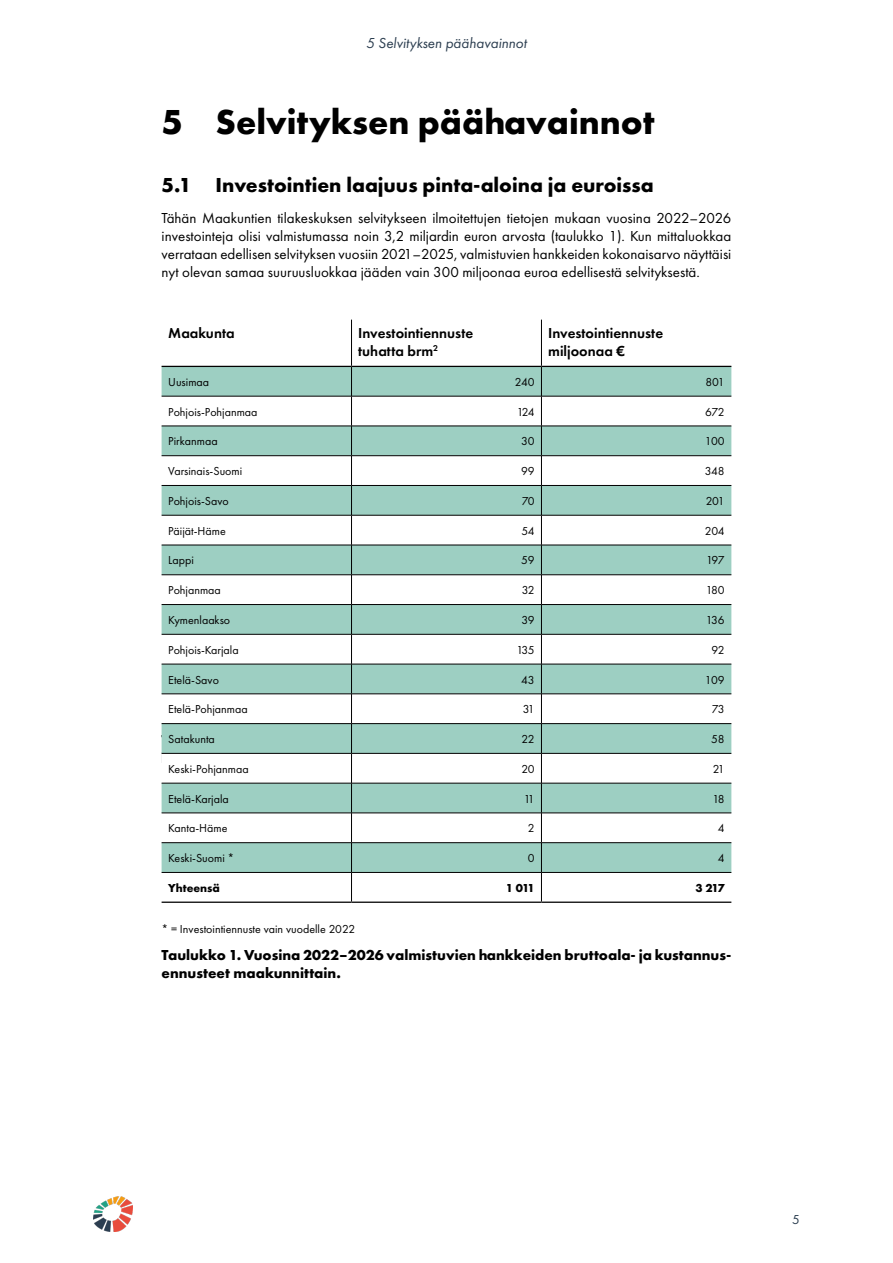
<style>
.page{position:relative;width:893px;height:1263px;background:#fff}
.page>*{position:absolute;margin:0;border:0;box-sizing:border-box;transform-origin:0 0}
.t1{font:700 36px "Futura PT";color:#000}
.t2{font:700 21px "Futura PT";color:#000}
.t3{font:15px/18px "Futura PT";color:#000;text-align:justify}
.t4{font:700 15px/18px "Futura PT";color:#000}
.t5{font:600 15px/18px "Futura PT";color:#000}
.t6{font:italic 15px "Futura PT";color:#2c3e50}
.t7{font:13.5px "Futura PT";color:#2c3e50}
.t8{font:12px "Futura PT";color:#000}
.t9{font:700 12px "Futura PT";color:#000}
</style>
<div class="page">
<div style="left:162px;top:367px;width:569px;height:29px;background:#9dcfc2"></div>
<svg style="left:162px;top:425px;width:569px;height:447px;fill:#9dcfc2"></svg>
<hr style="left:162px;top:396px;width:189px;height:1px;background:#000">
<hr style="left:351px;top:396px;width:190px;height:1px;background:#000">
<hr style="left:541px;top:396px;width:190px;height:1px;background:#000">
<hr style="left:162px;top:426px;width:189px;height:1px;background:#000">
<hr style="left:351px;top:426px;width:190px;height:1px;background:#000">
<hr style="left:541px;top:426px;width:190px;height:1px;background:#000">
<hr style="left:162px;top:455px;width:189px;height:1px;background:#000">
<hr style="left:351px;top:455px;width:190px;height:1px;background:#000">
<hr style="left:541px;top:455px;width:190px;height:1px;background:#000">
<hr style="left:162px;top:485px;width:189px;height:1px;background:#000">
<hr style="left:351px;top:485px;width:190px;height:1px;background:#000">
<hr style="left:541px;top:485px;width:190px;height:1px;background:#000">
<hr style="left:162px;top:515px;width:189px;height:1px;background:#000">
<hr style="left:351px;top:515px;width:190px;height:1px;background:#000">
<hr style="left:541px;top:515px;width:190px;height:1px;background:#000">
<hr style="left:162px;top:545px;width:189px;height:1px;background:#000">
<hr style="left:351px;top:545px;width:190px;height:1px;background:#000">
<hr style="left:541px;top:545px;width:190px;height:1px;background:#000">
<hr style="left:162px;top:574px;width:189px;height:1px;background:#000">
<hr style="left:351px;top:574px;width:190px;height:1px;background:#000">
<hr style="left:541px;top:574px;width:190px;height:1px;background:#000">
<hr style="left:162px;top:604px;width:189px;height:1px;background:#000">
<hr style="left:351px;top:604px;width:190px;height:1px;background:#000">
<hr style="left:541px;top:604px;width:190px;height:1px;background:#000">
<hr style="left:162px;top:634px;width:189px;height:1px;background:#000">
<hr style="left:351px;top:634px;width:190px;height:1px;background:#000">
<hr style="left:541px;top:634px;width:190px;height:1px;background:#000">
<hr style="left:162px;top:664px;width:189px;height:1px;background:#000">
<hr style="left:351px;top:664px;width:190px;height:1px;background:#000">
<hr style="left:541px;top:664px;width:190px;height:1px;background:#000">
<hr style="left:162px;top:694px;width:189px;height:1px;background:#000">
<hr style="left:351px;top:694px;width:190px;height:1px;background:#000">
<hr style="left:541px;top:694px;width:190px;height:1px;background:#000">
<hr style="left:162px;top:723px;width:189px;height:1px;background:#000">
<hr style="left:351px;top:723px;width:190px;height:1px;background:#000">
<hr style="left:541px;top:723px;width:190px;height:1px;background:#000">
<hr style="left:162px;top:753px;width:189px;height:1px;background:#000">
<hr style="left:351px;top:753px;width:190px;height:1px;background:#000">
<hr style="left:541px;top:753px;width:190px;height:1px;background:#000">
<hr style="left:162px;top:783px;width:189px;height:1px;background:#000">
<hr style="left:351px;top:783px;width:190px;height:1px;background:#000">
<hr style="left:541px;top:783px;width:190px;height:1px;background:#000">
<hr style="left:162px;top:813px;width:189px;height:1px;background:#000">
<hr style="left:351px;top:813px;width:190px;height:1px;background:#000">
<hr style="left:541px;top:813px;width:190px;height:1px;background:#000">
<hr style="left:162px;top:842px;width:189px;height:1px;background:#000">
<hr style="left:351px;top:842px;width:190px;height:1px;background:#000">
<hr style="left:541px;top:842px;width:190px;height:1px;background:#000">
<hr style="left:162px;top:872px;width:189px;height:1px;background:#000">
<hr style="left:351px;top:872px;width:190px;height:1px;background:#000">
<hr style="left:541px;top:872px;width:190px;height:1px;background:#000">
<hr style="left:351px;top:320px;width:1px;height:46px;background:#000">
<svg style="left:351px;top:367px;width:1px;height:29px"></svg>
<hr style="left:351px;top:396px;width:1px;height:30px;background:#000">
<svg style="left:351px;top:426px;width:1px;height:89px"></svg>
<hr style="left:351px;top:515px;width:1px;height:30px;background:#000">
<svg style="left:351px;top:545px;width:1px;height:89px"></svg>
<hr style="left:351px;top:634px;width:1px;height:30px;background:#000">
<hr style="left:351px;top:664px;width:1px;height:30px;background:#000">
<svg style="left:351px;top:694px;width:1px;height:59px"></svg>
<hr style="left:351px;top:753px;width:1px;height:30px;background:#000">
<hr style="left:351px;top:783px;width:1px;height:30px;background:#000">
<svg style="left:351px;top:813px;width:1px;height:88px"></svg>
<hr style="left:162px;top:901px;width:189px;height:2px;background:#000">
<hr style="left:351px;top:901px;width:190px;height:2px;background:#000">
<hr style="left:541px;top:901px;width:190px;height:2px;background:#000">
<hr style="left:541px;top:320px;width:1px;height:46px;background:#000">
<svg style="left:541px;top:367px;width:1px;height:29px"></svg>
<hr style="left:541px;top:396px;width:1px;height:30px;background:#000">
<svg style="left:541px;top:426px;width:1px;height:89px"></svg>
<hr style="left:541px;top:515px;width:1px;height:30px;background:#000">
<svg style="left:541px;top:545px;width:1px;height:89px"></svg>
<hr style="left:541px;top:634px;width:1px;height:30px;background:#000">
<hr style="left:541px;top:664px;width:1px;height:30px;background:#000">
<svg style="left:541px;top:694px;width:1px;height:59px"></svg>
<hr style="left:541px;top:753px;width:1px;height:30px;background:#000">
<hr style="left:541px;top:783px;width:1px;height:30px;background:#000">
<svg style="left:541px;top:813px;width:1px;height:88px"></svg>
<hr style="left:162px;top:366px;width:189px;height:1px;background:#000">
<hr style="left:351px;top:366px;width:190px;height:1px;background:#000">
<hr style="left:541px;top:366px;width:190px;height:1px;background:#000">
<img style="left:94px;top:1196px;width:39px;height:36px">
<p class="t6" style="left:366px;top:34px;width:162px">5 Selvityksen päähavainnot</p>
<h1 class="t1" style="left:162px;top:99px;width:495px">5 Selvityksen päähavainnot</h1>
<h2 class="t2" style="left:162px;top:172px;width:494px">5.1 Investointien laajuus pinta-aloina ja euroissa</h2>
<p class="t3" style="left:162px;top:209px;width:571px">Tähän Maakuntien tilakeskuksen selvitykseen ilmoitettujen tietojen mukaan vuosina 2022–2026 investointeja olisi valmistumassa noin 3,2 miljardin euron arvosta (taulukko 1). Kun mittaluokkaa verrataan edellisen selvityksen vuosiin 2021–2025, valmistuvien hankkeiden kokonaisarvo näyttäisi nyt olevan samaa suuruusluokkaa jääden vain 300 miljoonaa euroa edellisestä selvityksestä.</p>
<p class="t5" style="left:168px;top:324px;width:68px">Maakunta</p>
<p class="t5" style="left:358px;top:324px;width:116px">Investointiennuste tuhatta brm<sup>2</sup></p>
<p class="t5" style="left:548px;top:324px;width:116px">Investointiennuste miljoonaa €</p>
<p class="t8" style="left:168px;top:375px;width:42px">Uusimaa</p>
<p class="t8" style="left:515px;top:375px;width:21px">240</p>
<p class="t8" style="left:705px;top:375px;width:21px">801</p>
<p class="t8" style="left:168px;top:404px;width:91px">Pohjois-Pohjanmaa</p>
<p class="t8" style="left:517px;top:404px;width:20px">124</p>
<p class="t8" style="left:705px;top:404px;width:21px">672</p>
<p class="t8" style="left:168px;top:434px;width:51px">Pirkanmaa</p>
<p class="t8" style="left:521px;top:434px;width:15px">30</p>
<p class="t8" style="left:705px;top:434px;width:21px">100</p>
<p class="t8" style="left:168px;top:464px;width:75px">Varsinais-Suomi</p>
<p class="t8" style="left:521px;top:464px;width:15px">99</p>
<p class="t8" style="left:705px;top:464px;width:21px">348</p>
<p class="t8" style="left:168px;top:494px;width:62px">Pohjois-Savo</p>
<p class="t8" style="left:522px;top:494px;width:15px">70</p>
<p class="t8" style="left:706px;top:494px;width:20px">201</p>
<p class="t8" style="left:168px;top:524px;width:59px">Päijät-Häme</p>
<p class="t8" style="left:521px;top:524px;width:15px">54</p>
<p class="t8" style="left:705px;top:524px;width:21px">204</p>
<p class="t8" style="left:168px;top:553px;width:27px">Lappi</p>
<p class="t8" style="left:521px;top:553px;width:15px">59</p>
<p class="t8" style="left:706px;top:553px;width:20px">197</p>
<p class="t8" style="left:168px;top:583px;width:54px">Pohjanmaa</p>
<p class="t8" style="left:522px;top:583px;width:15px">32</p>
<p class="t8" style="left:706px;top:583px;width:20px">180</p>
<p class="t8" style="left:168px;top:613px;width:63px">Kymenlaakso</p>
<p class="t8" style="left:521px;top:613px;width:15px">39</p>
<p class="t8" style="left:706px;top:613px;width:20px">136</p>
<p class="t8" style="left:168px;top:643px;width:72px">Pohjois-Karjala</p>
<p class="t8" style="left:516px;top:643px;width:20px">135</p>
<p class="t8" style="left:711px;top:643px;width:15px">92</p>
<p class="t8" style="left:168px;top:672px;width:52px">Etelä-Savo</p>
<p class="t8" style="left:521px;top:672px;width:15px">43</p>
<p class="t8" style="left:705px;top:672px;width:21px">109</p>
<p class="t8" style="left:168px;top:702px;width:81px">Etelä-Pohjanmaa</p>
<p class="t8" style="left:523px;top:702px;width:13px">31</p>
<p class="t8" style="left:712px;top:702px;width:14px">73</p>
<p class="t8" style="left:168px;top:732px;width:48px">Satakunta</p>
<p class="t8" style="left:522px;top:732px;width:15px">22</p>
<p class="t8" style="left:711px;top:732px;width:15px">58</p>
<p class="t8" style="left:168px;top:762px;width:82px">Keski-Pohjanmaa</p>
<p class="t8" style="left:521px;top:762px;width:15px">20</p>
<p class="t8" style="left:713px;top:762px;width:13px">21</p>
<p class="t8" style="left:168px;top:791px;width:62px">Etelä-Karjala</p>
<p class="t8" style="left:524px;top:791px;width:12px">11</p>
<p class="t8" style="left:712px;top:791px;width:14px">18</p>
<p class="t8" style="left:168px;top:821px;width:61px">Kanta-Häme</p>
<p class="t8" style="left:528px;top:821px;width:8px">2</p>
<p class="t8" style="left:718px;top:821px;width:8px">4</p>
<p class="t8" style="left:168px;top:851px;width:68px">Keski-Suomi *</p>
<p class="t8" style="left:528px;top:851px;width:8px">0</p>
<p class="t8" style="left:718px;top:851px;width:8px">4</p>
<p class="t9" style="left:168px;top:880px;width:53px">Yhteensä</p>
<p class="t9" style="left:506px;top:880px;width:30px">1 011</p>
<p class="t9" style="left:695px;top:880px;width:31px">3 217</p>
<p class="t8" style="left:162px;top:922px;width:195px">* = Investointiennuste vain vuodelle 2022</p>
<p class="t4" style="left:162px;top:945px;width:571px">Taulukko 1. Vuosina 2022–2026 valmistuvien hankkeiden bruttoala- ja kustannus&shy;ennusteet maakunnittain.</p>
<p class="t7" style="left:792px;top:1212px;width:9px">5</p>
</div>
